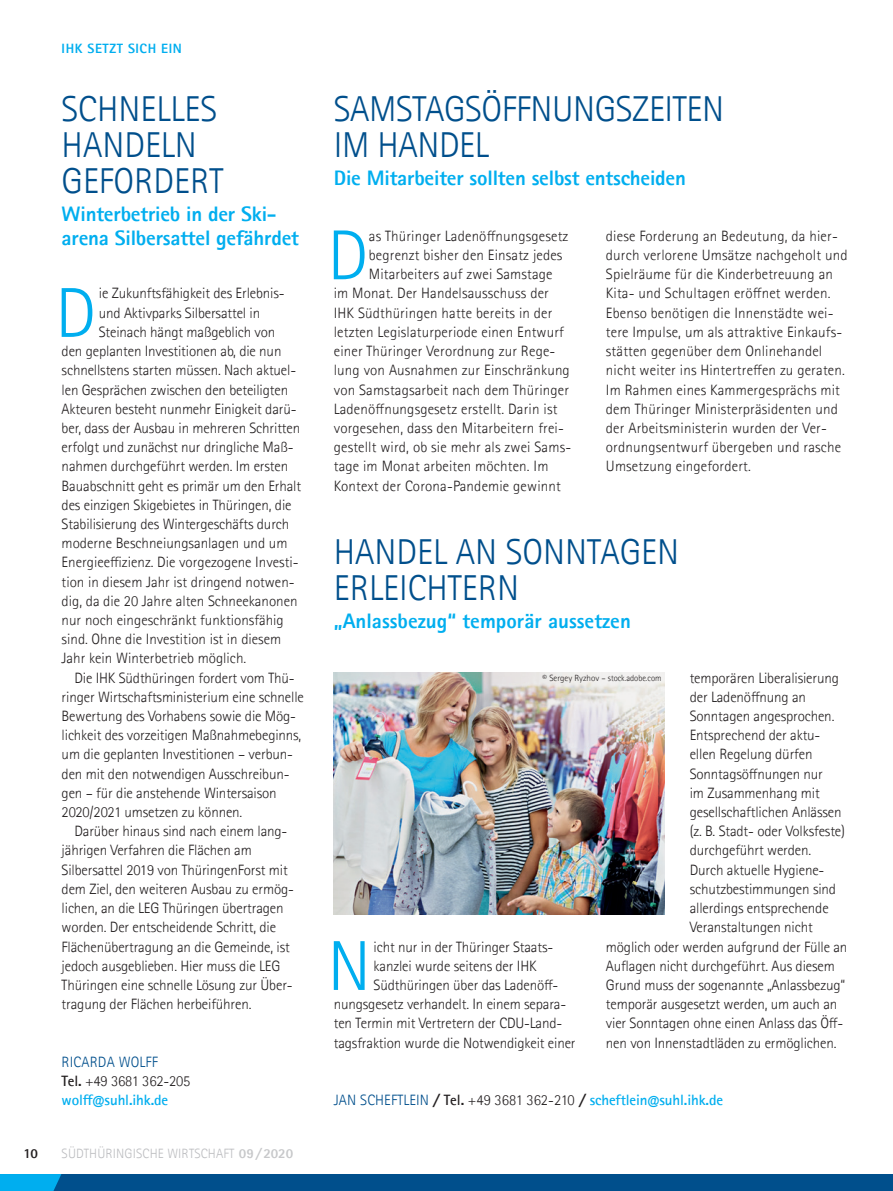
<style>
.page{position:relative;width:893px;height:1191px;background:#fff}
.page>*{position:absolute;margin:0;border:0;box-sizing:border-box;transform-origin:0 0}
.Grundtext2020{font:300 70.65px "Rotis Sans Serif Pro";color:#00aeef}
.Überschrift_2020{font:300 36px/36px "Rotis Sans Serif Pro";color:#004f8c}
.Unterüberschrift2020{font:800 21px/24px "Rotis Sans Serif Pro";letter-spacing:-.01em;color:#00aeef}
.Grundtext2020-2{font:300 15px/19.2px "Rotis Sans Serif Pro";letter-spacing:-.01em;color:#231f20}
.Grundtext2020-3{font:300 15px/19.2px "Rotis Sans Serif Pro";letter-spacing:.01em;color:#231f20}
.Grundtext2020-4{font:700 15px "Rotis Sans Serif Pro";letter-spacing:-.01em;color:#00aeef}
.Grundtext2020-5{font:300 15px "Rotis Sans Serif Pro";letter-spacing:.01em;color:#004f8c}
.t1{font:300 13.5px "Rotis Sans Serif Pro";letter-spacing:.01em;color:#bcbdc0}
.t2{font:800 13.5px "Rotis Sans Serif Pro";letter-spacing:.04em;color:#00aeef}
.t3{font:800 13.5px "Rotis Sans Serif Pro";color:#231f20}
.Grundtext2020-6{font:300 9px "Rotis Sans Serif Pro";color:#231f20}
.s1{font-weight:700}
.s2{font-weight:800;color:#c7c8ca}
.s3{font-weight:800;font-style:italic;color:#c7c8ca}
.s4{font-weight:300;color:#004f8c}
.s5{font-weight:800;font-style:italic;color:#231f20}
.s6{color:#231f20}
.s7{font-weight:300;color:#231f20}
</style>
<div class="page">
<div style="left:0;top:1174px;width:893px;height:17px;background:#004f8c"></div>
<svg style="left:0;top:1174px;width:61px;height:17px"></svg>
<img style="left:334px;top:673px;width:330px;height:242px">
<p class="t2" style="left:62px;top:40px;width:122px">IHK SETZT SICH EIN</p>
<p class="Überschrift_2020" style="left:62px;top:92px;width:163px">SCHNELLES<br>HANDELN<br>GEFORDERT</p>
<p class="Unterüberschrift2020" style="left:62px;top:202px;width:239px">Winterbetrieb in der Ski&shy;arena Silbersattel gefährdet</p>
<p class="Grundtext2020" style="left:55px;top:272px;width:42px">D</p>
<p class="Grundtext2020-2" style="left:99px;top:284px;width:187px">ie Zukunftsfähigkeit des Erlebnis-</p>
<p class="Grundtext2020-2" style="left:99px;top:303px;width:163px">und Aktivparks Silbersattel in</p>
<p class="Grundtext2020-2" style="left:99px;top:322px;width:178px">Steinach hängt maßgeblich von</p>
<p class="Grundtext2020-2" style="left:62px;top:342px;width:221px">den geplanten Investitionen ab, die nun</p>
<p class="Grundtext2020-2" style="left:62px;top:361px;width:236px">schnellstens starten müssen. Nach aktuel-</p>
<p class="Grundtext2020-2" style="left:62px;top:380px;width:228px">len Gesprächen zwischen den beteiligten</p>
<p class="Grundtext2020-2" style="left:62px;top:399px;width:236px">Akteuren besteht nunmehr Einigkeit darü-</p>
<p class="Grundtext2020-2" style="left:62px;top:418px;width:240px">ber, dass der Ausbau in mehreren Schritten</p>
<p class="Grundtext2020-2" style="left:62px;top:438px;width:233px">erfolgt und zunächst nur dringliche Maß-</p>
<p class="Grundtext2020-2" style="left:62px;top:457px;width:228px">nahmen durchgeführt werden. Im ersten</p>
<p class="Grundtext2020-2" style="left:62px;top:476px;width:241px">Bauabschnitt geht es primär um den Erhalt</p>
<p class="Grundtext2020-2" style="left:62px;top:495px;width:231px">des einzigen Skigebietes in Thüringen, die</p>
<p class="Grundtext2020-2" style="left:62px;top:514px;width:229px">Stabilisierung des Wintergeschäfts durch</p>
<p class="Grundtext2020-2" style="left:62px;top:534px;width:227px">moderne Beschneiungsanlagen und um</p>
<p class="Grundtext2020-2" style="left:62px;top:553px;width:238px">Energieeffizienz. Die vorgezogene Investi-</p>
<p class="Grundtext2020-2" style="left:62px;top:572px;width:235px">tion in diesem Jahr ist dringend notwen-</p>
<p class="Grundtext2020-2" style="left:62px;top:591px;width:238px">dig, da die 20 Jahre alten Schneekanonen</p>
<p class="Grundtext2020-2" style="left:62px;top:610px;width:224px">nur noch eingeschränkt funktionsfähig</p>
<p class="Grundtext2020-2" style="left:62px;top:630px;width:221px">sind. Ohne die Investition ist in diesem</p>
<p class="Grundtext2020-2" style="left:62px;top:649px;width:186px">Jahr kein Winterbetrieb möglich.</p>
<p class="Grundtext2020-2" style="left:62px;top:668px;width:244px;text-indent:13px">Die IHK Südthüringen fordert vom Thü&shy;ringer Wirtschaftsministerium eine schnelle Bewertung des Vorhabens sowie die Mög&shy;lichkeit des vorzeitigen Maßnahmebeginns, um die geplanten Investitionen – verbun&shy;den mit den notwendigen Ausschreibun&shy;gen – für die anstehende Wintersaison 2020/2021 umsetzen zu können.</p>
<p class="Grundtext2020-2" style="left:62px;top:822px;width:234px;text-indent:13px">Darüber hinaus sind nach einem lang&shy;jährigen Verfahren die Flächen am Silbersattel 2019 von ThüringenForst mit dem Ziel, den weiteren Ausbau zu ermög&shy;lichen, an die LEG Thüringen übertragen worden. Der entscheidende Schritt, die Flächenübertragung an die Gemeinde, ist jedoch ausgeblieben. Hier muss die LEG Thüringen eine schnelle Lösung zur Über&shy;tragung der Flächen herbeiführen.</p>
<p class="Grundtext2020-5" style="left:62px;top:1053px;width:98px">RICARDA WOLFF</p>
<p class="Grundtext2020-2" style="left:62px;top:1071px;width:130px"><span class="s1">Tel.</span> +49 3681 362-205</p>
<p class="Grundtext2020-4" style="left:62px;top:1090px;width:108px">wolff@suhl.ihk.de</p>
<p class="t3" style="left:24px;top:1144px;width:16px">10</p>
<p class="t1" style="left:62px;top:1145px;width:233px">SÜDTHÜRINGISCHE WIRTSCHAFT <span class="s2">09</span><span class="s3">/</span><span class="s2">2020</span></p>
<p class="Überschrift_2020" style="left:334px;top:92px;width:392px">SAMSTAGSÖFFNUNGSZEITEN<br>IM HANDEL</p>
<p class="Unterüberschrift2020" style="left:334px;top:166px;width:354px">Die Mitarbeiter sollten selbst entscheiden</p>
<p class="Grundtext2020" style="left:328px;top:215px;width:42px">D</p>
<p class="Grundtext2020-3" style="left:369px;top:226px;width:201px">as Thüringer Ladenöffnungsgesetz</p>
<p class="Grundtext2020-3" style="left:369px;top:246px;width:195px">begrenzt bisher den Einsatz jedes</p>
<p class="Grundtext2020-3" style="left:369px;top:265px;width:185px">Mitarbeiters auf zwei Samstage</p>
<p class="Grundtext2020-3" style="left:334px;top:284px;width:217px">im Monat. Der Handelsausschuss der</p>
<p class="Grundtext2020-3" style="left:334px;top:303px;width:220px">IHK Südthüringen hatte bereits in der</p>
<p class="Grundtext2020-3" style="left:334px;top:322px;width:232px">letzten Legislaturperiode einen Entwurf</p>
<p class="Grundtext2020-3" style="left:334px;top:342px;width:223px">einer Thüringer Verordnung zur Rege-</p>
<p class="Grundtext2020-3" style="left:334px;top:361px;width:238px">lung von Ausnahmen zur Einschränkung</p>
<p class="Grundtext2020-3" style="left:334px;top:380px;width:237px">von Samstagsarbeit nach dem Thüringer</p>
<p class="Grundtext2020-3" style="left:334px;top:399px;width:225px">Ladenöffnungsgesetz erstellt. Darin ist</p>
<p class="Grundtext2020-3" style="left:334px;top:418px;width:232px">vorgesehen, dass den Mitarbeitern frei-</p>
<p class="Grundtext2020-3" style="left:334px;top:438px;width:239px">gestellt wird, ob sie mehr als zwei Sams-</p>
<p class="Grundtext2020-3" style="left:334px;top:457px;width:216px">tage im Monat arbeiten möchten. Im</p>
<p class="Grundtext2020-3" style="left:334px;top:476px;width:229px">Kontext der Corona-Pandemie gewinnt</p>
<p class="Grundtext2020-3" style="left:606px;top:226px;width:243px">diese Forderung an Bedeutung, da hier&shy;durch verlorene Umsätze nachgeholt und Spielräume für die Kinderbetreuung an Kita- und Schultagen eröffnet werden.<br>Ebenso benötigen die Innenstädte wei&shy;tere Impulse, um als attraktive Einkaufs&shy;stätten gegenüber dem Onlinehandel nicht weiter ins Hintertreffen zu geraten.<br>Im Rahmen eines Kammergesprächs mit dem Thüringer Ministerpräsidenten und der Arbeitsministerin wurden der Ver&shy;ordnungsentwurf übergeben und rasche Umsetzung eingefordert.</p>
<p class="Überschrift_2020" style="left:334px;top:534px;width:347px">HANDEL AN SONNTAGEN<br>ERLEICHTERN</p>
<p class="Unterüberschrift2020" style="left:334px;top:608px;width:299px">„Anlassbezug“ temporär aussetzen</p>
<p class="Grundtext2020-2" style="left:690px;top:668px;width:157px">temporären Liberalisierung der Ladenöffnung an<br>Sonntagen angesprochen.<br>Entsprechend der aktu&shy;ellen Regelung dürfen<br>Sonntagsöffnungen nur<br>im Zusammenhang mit gesellschaftlichen Anlässen (z. B. Stadt- oder Volksfeste) durchgeführt werden.</p>
<p class="Grundtext2020-2" style="left:690px;top:860px;width:136px">Durch aktuelle Hygiene-</p>
<p class="Grundtext2020-2" style="left:690px;top:879px;width:148px">schutzbestimmungen sind</p>
<p class="Grundtext2020-2" style="left:690px;top:898px;width:141px">allerdings entsprechende</p>
<p class="Grundtext2020-2" style="left:690px;top:918px;width:125px">Veranstaltungen nicht</p>
<p class="Grundtext2020-2" style="left:606px;top:937px;width:243px">möglich oder werden aufgrund der Fülle an</p>
<p class="Grundtext2020-2" style="left:606px;top:956px;width:230px">Auflagen nicht durchgeführt. Aus diesem</p>
<p class="Grundtext2020-2" style="left:606px;top:975px;width:241px">Grund muss der sogenannte „Anlassbezug“</p>
<p class="Grundtext2020-2" style="left:606px;top:994px;width:233px">temporär ausgesetzt werden, um auch an</p>
<p class="Grundtext2020-2" style="left:606px;top:1014px;width:239px">vier Sonntagen ohne einen Anlass das Öff-</p>
<p class="Grundtext2020-2" style="left:606px;top:1033px;width:232px">nen von Innenstadtläden zu ermöglichen.</p>
<p class="Grundtext2020-6" style="left:543px;top:673px;width:120px">© Sergey Ryzhov – stock.adobe.com</p>
<p class="Grundtext2020" style="left:328px;top:925px;width:45px">N</p>
<p class="Grundtext2020-2" style="left:374px;top:937px;width:181px">icht nur in der Thüringer Staats-</p>
<p class="Grundtext2020-2" style="left:374px;top:956px;width:165px">kanzlei wurde seitens der IHK</p>
<p class="Grundtext2020-2" style="left:374px;top:975px;width:186px">Südthüringen über das Ladenöff-</p>
<p class="Grundtext2020-2" style="left:334px;top:994px;width:234px">nungsgesetz verhandelt. In einem separa-</p>
<p class="Grundtext2020-2" style="left:334px;top:1014px;width:230px">ten Termin mit Vertretern der CDU-Land-</p>
<p class="Grundtext2020-2" style="left:334px;top:1033px;width:243px">tagsfraktion wurde die Notwendigkeit einer</p>
<p class="Grundtext2020-4" style="left:334px;top:1090px;width:391px"><span class="s4">JAN SCHEFTLEIN</span> <span class="s5">/</span> <span class="s6">Tel.</span> <span class="s7">+49 3681 362-210</span> <span class="s5">/</span> scheftlein@suhl.ihk.de</p>
</div>
